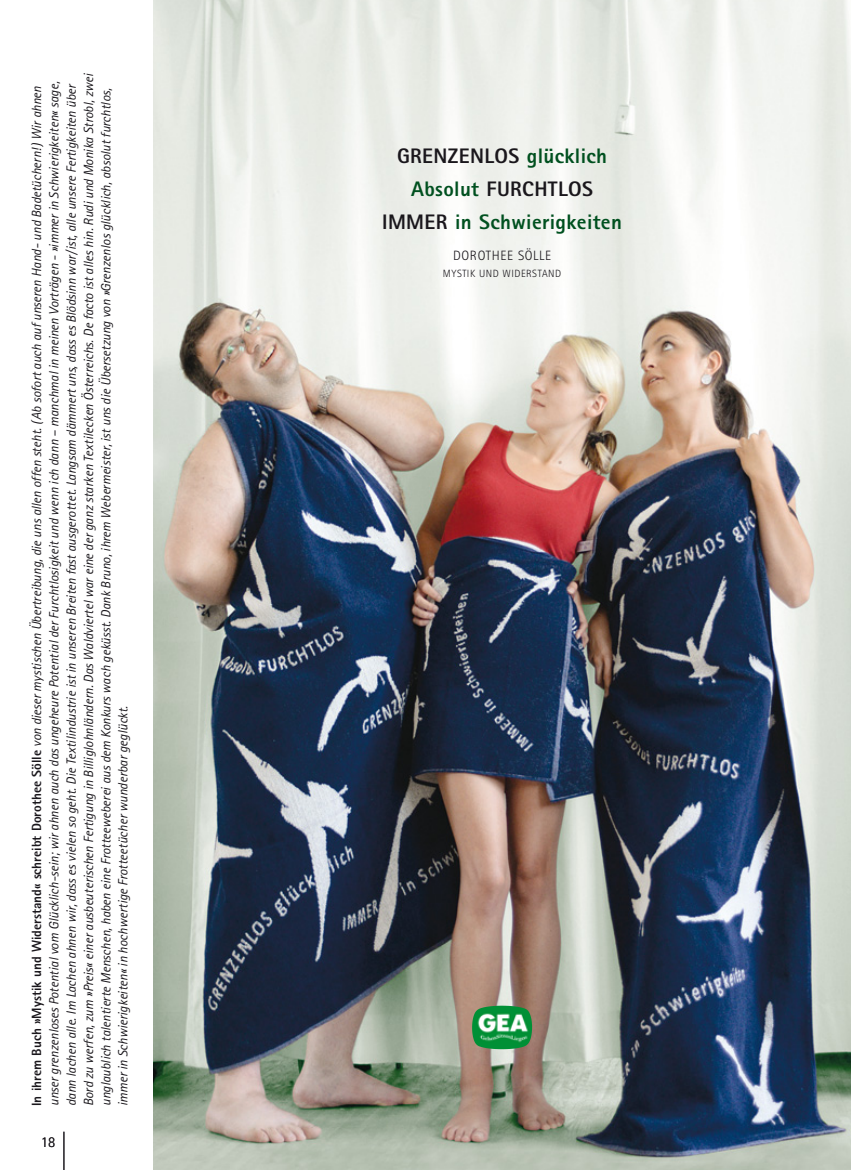
<style>
.page{position:relative;width:851px;height:1170px;background:#fff}
.page>*{position:absolute;margin:0;border:0;box-sizing:border-box;transform-origin:0 0}
.t1{font:800 21px/32.7px "Rotis Sans Serif";letter-spacing:.015em;color:#00501f;text-align:center}
.t2{font:300 15px "Rotis Sans Serif";color:#1a171c}
.t3{font:300 13.5px "Rotis Sans Serif";letter-spacing:.05em;color:#1a171c}
.t4{font:italic 13.35px/17.2px "Rotis Sans Serif";color:#1a171c}
.t5{font:300 10.5px "Rotis Sans Serif";letter-spacing:.05em;color:#1a171c}
.s1{font-weight:800;font-style:normal}
.s2{color:#1a171c}
</style>
<div class="page">
<hr style="left:64px;top:1131px;width:1px;height:38px;background:#1a171c">
<img style="left:153px;top:0;width:697px;height:1169px">
<img style="left:472px;top:1005px;width:53px;height:22px">
<p class="t4" style="left:29px;top:1106px;width:1033px;rotate:-90deg"><span class="s1">In ihrem Buch »Mystik und Widerstand« schreibt Dorothee Sölle</span> von dieser mystischen Übertreibung, die uns allen offen steht. (Ab sofort auch auf unseren Hand- und Badetüchern!) Wir ahnen unser grenzenloses Potential vom Glücklich-sein; wir ahnen auch das ungeheure Potential der Furchtlosigkeit und wenn ich dann – manchmal in meinen Vorträgen - »immer in Schwierigkeiten« sage, dann lachen alle. Im Lachen ahnen wir, dass es vielen so geht. Die Textilindustrie ist in unseren Breiten fast ausgerottet. Langsam dämmert uns, dass es Blödsinn war/ist, alle unsere Fertigkeiten über Bord zu werfen, zum »Preis« einer ausbeuterischen Fertigung in Billiglohnländern. Das Waldviertel war eine der ganz starken Textilecken Österreichs. De facto ist alles hin. Rudi und Monika Strobl, zwei unglaublich talentierte Menschen, haben eine Frotteeweberei aus dem Konkurs wach geküsst. Dank Bruno, ihrem Webermeister, ist uns die Übersetzung von »Grenzenlos glücklich, absolut furchtlos, immer in Schwierigkeiten« in hochwertige Frotteetücher wunderbar geglückt.</p>
<p class="t2" style="left:41px;top:1136px;width:16px">18</p>
<h1 class="t1" style="left:382px;top:142px;width:241px"><span class="s2">GRENZENLOS</span> glücklich<br>Absolut <span class="s2">FURCHTLOS<br>IMMER</span> in Schwierigkeiten</h1>
<p class="t3" style="left:453px;top:251px;width:100px">DOROTHEE SÖLLE</p>
<p class="t5" style="left:443px;top:270px;width:120px">MYSTIK UND WIDERSTAND</p>
</div>
